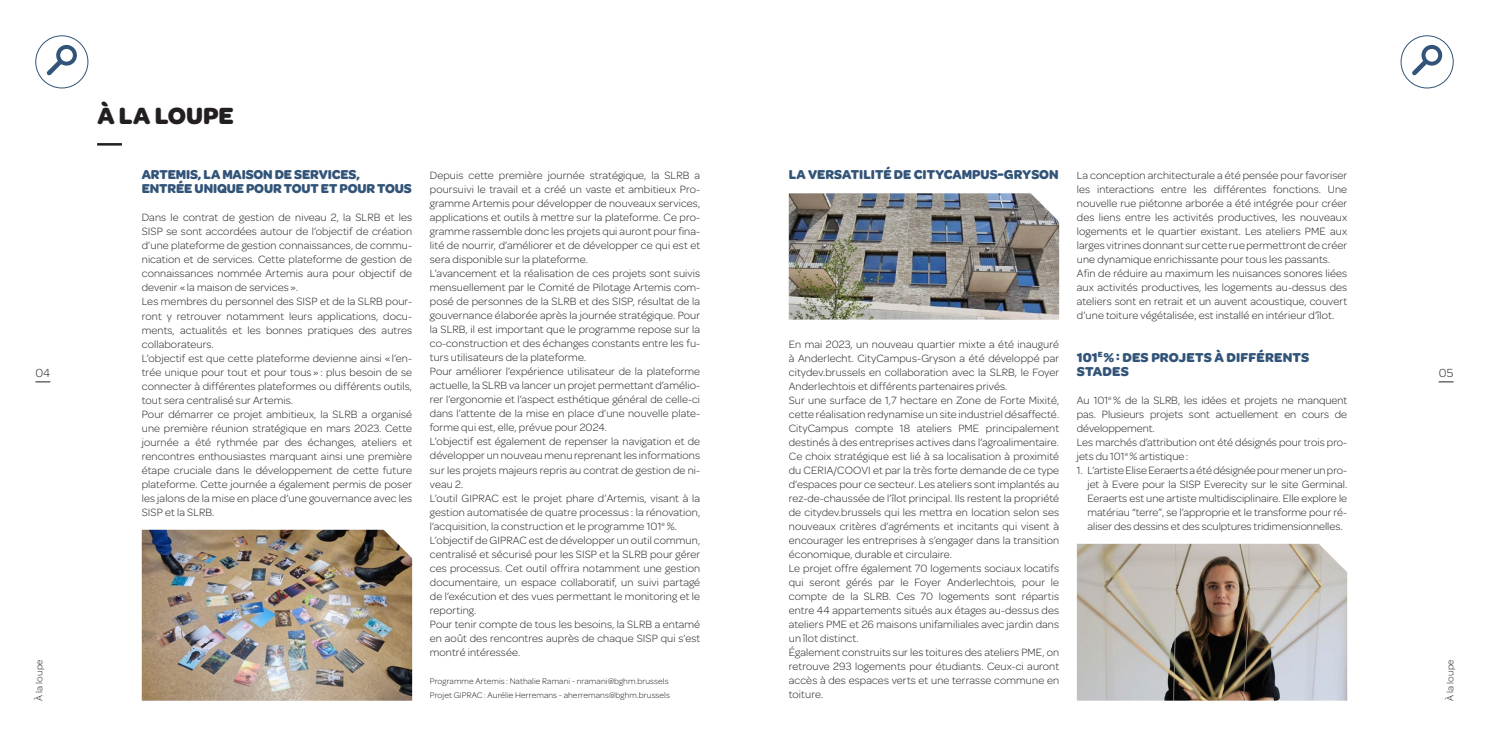
<style>
.page{position:relative;width:1489px;height:745px;background:#fff}
.page>*{position:absolute;margin:0;border:0;box-sizing:border-box;transform-origin:0 0}
.t1{font:700 25px "Omnes";color:#231f20}
.t2{font:700 13.75px/14px "Omnes";color:#325478}
.t3{font:300 12.5px "Omnes";color:#231f20}
.t4{font:300 11.25px/14px "Omnes";letter-spacing:.01em;color:#231f20}
.t5{font:300 10px "Omnes";letter-spacing:.01em;color:#231f20}
.t6{font:300 8.75px/14px "Omnes";letter-spacing:.01em;color:#231f20}
</style>
<div class="page">
<svg style="left:35px;top:381px;width:15px;height:1px"></svg>
<svg style="left:1438px;top:381px;width:15px;height:1px"></svg>
<div style="left:35px;top:35px;width:53px;height:53px;border:1px solid #325478;border-radius:50%"></div>
<div style="left:56px;top:45px;width:21px;height:21px;background:#325478;border-radius:50%"></div>
<svg style="left:46px;top:53px;width:23px;height:23px"></svg>
<div style="left:60px;top:49px;width:13px;height:13px;background:#fff;border-radius:50%"></div>
<div style="left:1400px;top:35px;width:53px;height:53px;border:1px solid #325478;border-radius:50%"></div>
<svg style="left:1421px;top:45px;width:20px;height:21px"></svg>
<svg style="left:1407px;top:53px;width:26px;height:26px"></svg>
<div style="left:1425px;top:49px;width:12px;height:13px;background:#fff;border-radius:50%"></div>
<hr style="left:97px;top:143px;width:25px;height:2px;background:#231f20">
<img style="left:142px;top:529px;width:270px;height:171px">
<img style="left:788px;top:193px;width:271px;height:126px">
<img style="left:1076px;top:543px;width:270px;height:157px">
<h1 class="t1" style="left:97px;top:97px;width:138px">À LA LOUPE</h1>
<p class="t2" style="left:788px;top:167px;width:271px">LA VERSATILITÉ DE CITYCAMPUS-GRYSON</p>
<p class="t2" style="left:142px;top:167px;width:271px">ARTEMIS, LA MAISON DE SERVICES,<br>ENTRÉE UNIQUE POUR TOUT ET POUR TOUS</p>
<p class="t4" style="left:142px;top:210px;width:272px">Dans le contrat de gestion de niveau 2, la SLRB et les SISP se sont accordées autour de l’objectif de création d’une plateforme de gestion connaissances, de commu&shy;nication et de services. Cette plateforme de gestion de connaissances nommée Artemis aura pour objectif de devenir « la maison de services ».<br>Les membres du personnel des SISP et de la SLRB pour&shy;ront y retrouver notamment leurs applications, docu&shy;ments, actualités et les bonnes pratiques des autres collaborateurs.<br>L’objectif est que cette plateforme devienne ainsi « l’en&shy;trée unique pour tout et pour tous » : plus besoin de se connecter à différentes plateformes ou différents outils, tout sera centralisé sur Artemis.<br>Pour démarrer ce projet ambitieux, la SLRB a organisé une première réunion stratégique en mars 2023. Cette journée a été rythmée par des échanges, ateliers et rencontres enthousiastes marquant ainsi une première étape cruciale dans le développement de cette future plateforme. Cette journée a également permis de poser les jalons de la mise en place d’une gouvernance avec les SISP et la SLRB.</p>
<p class="t4" style="left:1076px;top:168px;width:272px">La conception architecturale a été pensée pour favoriser les interactions entre les différentes fonctions. Une nouvelle rue piétonne arborée a été intégrée pour créer des liens entre les activités productives, les nouveaux logements et le quartier existant. Les ateliers PME aux larges vitrines donnant sur cette rue permettront de créer une dynamique enrichissante pour tous les passants.<br>Afin de réduire au maximum les nuisances sonores liées aux activités productives, les logements au-dessus des ateliers sont en retrait et un auvent acoustique, couvert d’une toiture végétalisée, est installé en intérieur d’îlot.</p>
<p class="t2" style="left:1076px;top:349px;width:234px">101<sup>E</sup>%: DES PROJETS À DIFFÉRENTS<br>STADES</p>
<p class="t4" style="left:1076px;top:392px;width:272px">Au 101<sup>e</sup> % de la SLRB, les idées et projets ne manquent pas. Plusieurs projets sont actuellement en cours de développement.<br>Les marchés d’attribution ont été désignés pour trois pro&shy;jets du 101<sup>e</sup> % artistique:</p>
<p class="t4" style="left:1087px;top:462px;width:261px;text-align:justify;text-indent:-11px">1. L’artiste Elise Eeraerts a été désignée pour mener un pro&shy;jet à Evere pour la SISP Everecity sur le site Germinal.<br>Eeraerts est une artiste multidisciplinaire. Elle explore le matériau “terre”, se l’approprie et le transforme pour ré&shy;aliser des dessins et des sculptures tridimensionnelles.</p>
<p class="t4" style="left:430px;top:168px;width:272px">Depuis cette première journée stratégique, la SLRB a poursuivi le travail et a créé un vaste et ambitieux Pro&shy;gramme Artemis pour développer de nouveaux services, applications et outils à mettre sur la plateforme. Ce pro&shy;gramme rassemble donc les projets qui auront pour fina&shy;lité de nourrir, d’améliorer et de développer ce qui est et sera disponible sur la plateforme.<br>L’avancement et la réalisation de ces projets sont suivis mensuellement par le Comité de Pilotage Artemis com&shy;posé de personnes de la SLRB et des SISP, résultat de la gouvernance élaborée après la journée stratégique. Pour la SLRB, il est important que le programme repose sur la co-construction et des échanges constants entre les fu&shy;turs utilisateurs de la plateforme.<br>Pour améliorer l’expérience utilisateur de la plateforme actuelle, la SLRB va lancer un projet permettant d’amélio&shy;rer l’ergonomie et l’aspect esthétique général de celle-ci dans l’attente de la mise en place d’une nouvelle plate&shy;forme qui est, elle, prévue pour 2024.<br>L’objectif est également de repenser la navigation et de développer un nouveau menu reprenant les informations sur les projets majeurs repris au contrat de gestion de ni&shy;veau 2.<br>L’outil GIPRAC est le projet phare d’Artemis, visant à la gestion automatisée de quatre processus : la rénovation, l’acquisition, la construction et le programme 101<sup>e</sup> %.<br>L’objectif de GIPRAC est de développer un outil commun, centralisé et sécurisé pour les SISP et la SLRB pour gérer ces processus. Cet outil offrira notamment une gestion documentaire, un espace collaboratif, un suivi partagé de l’exécution et des vues permettant le monitoring et le reporting.<br>Pour tenir compte de tous les besoins, la SLRB a entamé en août des rencontres auprès de chaque SISP qui s’est montré intéressée.</p>
<p class="t6" style="left:430px;top:673px;width:242px">Programme Artemis : Nathalie Ramani - nramani@bghm.brussels<br>Projet GIPRAC: Aurélie Herremans - aherremans@bghm.brussels</p>
<p class="t4" style="left:788px;top:336px;width:272px">En mai 2023, un nouveau quartier mixte a été inauguré à Anderlecht. CityCampus-Gryson a été développé par citydev.brussels en collaboration avec la SLRB, le Foyer Anderlechtois et différents partenaires privés.<br>Sur une surface de 1,7 hectare en Zone de Forte Mixité, cette réalisation redynamise un site industriel désaffecté.<br>CityCampus compte 18 ateliers PME principalement destinés à des entreprises actives dans l’agroalimentaire.<br>Ce choix stratégique est lié à sa localisation à proximité du CERIA/COOVI et par la très forte demande de ce type d’espaces pour ce secteur. Les ateliers sont implantés au rez-de-chaussée de l’îlot principal. Ils restent la propriété de citydev.brussels qui les mettra en location selon ses nouveaux critères d’agréments et incitants qui visent à encourager les entreprises à s’engager dans la transition économique, durable et circulaire.<br>Le projet offre également 70 logements sociaux locatifs qui seront gérés par le Foyer Anderlechtois, pour le compte de la SLRB. Ces 70 logements sont répartis entre 44 appartements situés aux étages au-dessus des ateliers PME et 26 maisons unifamiliales avec jardin dans un îlot distinct.<br>Également construits sur les toitures des ateliers PME, on retrouve 293 logements pour étudiants. Ceux-ci auront accès à des espaces verts et une terrasse commune en toiture.</p>
<p class="t3" style="left:35px;top:364px;width:16px">04</p>
<p class="t3" style="left:1438px;top:364px;width:16px">05</p>
<p class="t5" style="left:33px;top:700px;width:43px;rotate:-90deg">À la loupe</p>
<p class="t5" style="left:1443px;top:700px;width:43px;rotate:-90deg">À la loupe</p>
</div>
